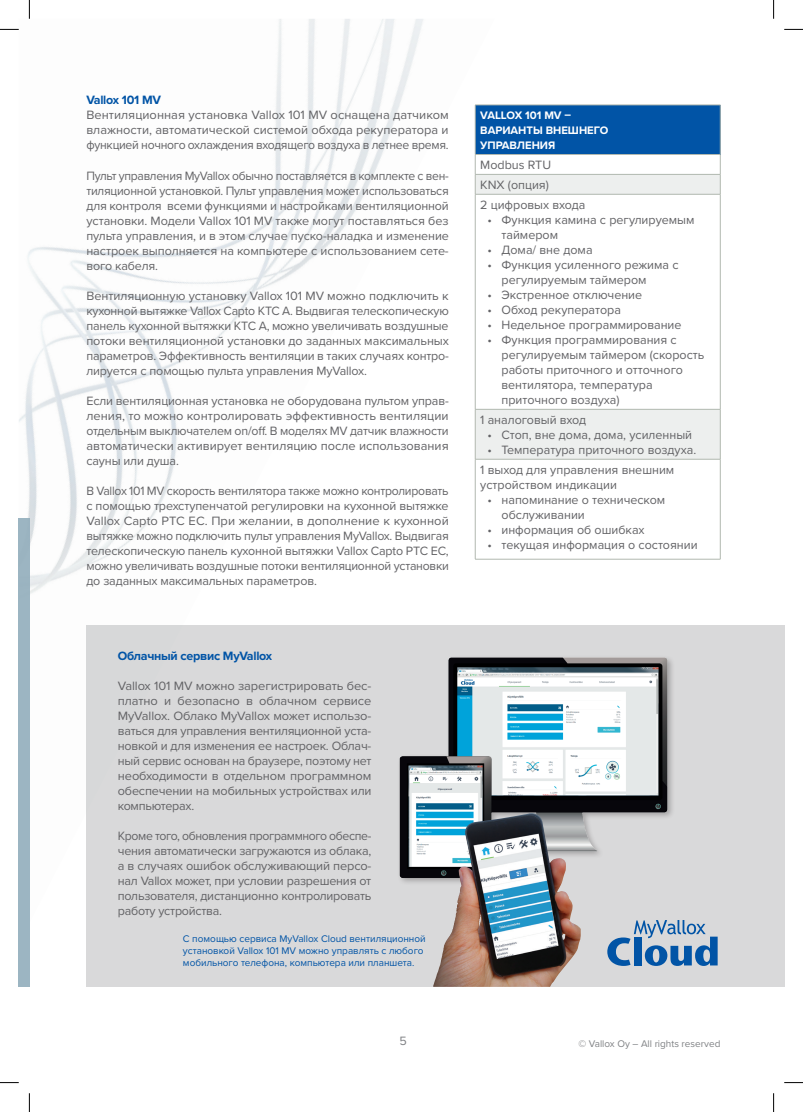
<style>
.page{position:relative;width:803px;height:1112px;background:#fff}
.page>*{position:absolute;margin:0;border:0;box-sizing:border-box;transform-origin:0 0}
.t1{font:12.5px/15px "Proxima Nova";color:#636366;text-align:justify}
.t2{font:700 12.5px "Proxima Nova";letter-spacing:-.02em;color:#0154a6}
.t3{font:12.5px "Proxima Nova";color:#808285}
.t4{font:700 11.25px/15px "Proxima Nova";color:#fff}
.t5{font:10px/12px "Proxima Nova";color:#0154a6}
.t6{font:10px "Proxima Nova";color:#808285}
</style>
<div class="page">
<img style="left:19px;top:19px;width:476px;height:924px">
<div style="left:19px;top:518px;width:10px;height:468px;background:#9cb5c2"></div>
<div style="left:86px;top:625px;width:698px;height:361px;background:#d9d9da"></div>
<div style="left:475px;top:105px;width:245px;height:49px;background:#0154a6"></div>
<svg style="left:476px;top:155px;width:244px;height:404px"></svg>
<svg style="left:476px;top:175px;width:244px;height:284px"></svg>
<hr style="left:475px;top:105px;width:245px;height:1px;background:#b1b8af">
<hr style="left:475px;top:105px;width:1px;height:49px;background:#b1b8af">
<hr style="left:720px;top:105px;width:1px;height:49px;background:#b1b8af">
<hr style="left:475px;top:154px;width:245px;height:1px;background:#b1b8af">
<hr style="left:475px;top:174px;width:245px;height:1px;background:#b1b8af">
<svg style="left:475px;top:155px;width:1px;height:39px"></svg>
<svg style="left:720px;top:155px;width:1px;height:39px"></svg>
<hr style="left:475px;top:194px;width:245px;height:1px;background:#b1b8af">
<hr style="left:475px;top:194px;width:1px;height:215px;background:#b1b8af">
<hr style="left:720px;top:194px;width:1px;height:215px;background:#b1b8af">
<hr style="left:475px;top:409px;width:245px;height:1px;background:#b1b8af">
<hr style="left:475px;top:409px;width:1px;height:50px;background:#b1b8af">
<hr style="left:720px;top:409px;width:1px;height:50px;background:#b1b8af">
<hr style="left:475px;top:459px;width:245px;height:1px;background:#b1b8af">
<hr style="left:475px;top:459px;width:1px;height:100px;background:#b1b8af">
<hr style="left:720px;top:459px;width:1px;height:100px;background:#b1b8af">
<hr style="left:475px;top:559px;width:245px;height:1px;background:#b1b8af">
<img style="left:399px;top:657px;width:274px;height:226px">
<img style="left:433px;top:813px;width:148px;height:173px">
<svg style="left:607px;top:920px;width:111px;height:45px"></svg>
<svg style="left:0;top:29px;width:19px;height:1px"></svg>
<svg style="left:784px;top:29px;width:19px;height:1px"></svg>
<svg style="left:0;top:1082px;width:19px;height:1px"></svg>
<svg style="left:784px;top:1082px;width:19px;height:1px"></svg>
<svg style="left:29px;top:0;width:1px;height:19px"></svg>
<svg style="left:29px;top:1093px;width:1px;height:18px"></svg>
<svg style="left:773px;top:0;width:1px;height:19px"></svg>
<svg style="left:773px;top:1093px;width:1px;height:18px"></svg>
<p class="t2" style="left:86px;top:93px;width:76px">Vallox 101 MV</p>
<p class="t1" style="left:86px;top:108px;width:364px">Вентиляционная установка Vallox 101 MV оснащена датчиком влажности, автоматической системой обхода рекуператора и функцией ночного охлаждения входящего воздуха в летнее время.</p>
<p class="t1" style="left:86px;top:168px;width:364px">Пульт управления MyVallox обычно поставляется в комплекте с вен&shy;тиляционной установкой. Пульт управления может использоваться для контроля всеми функциями и настройками вентиляционной установки. Модели Vallox 101 MV также могут поставляться без пульта управления, и в этом случае пуско-наладка и изменение настроек выполняется на компьютере с использованием сете&shy;вого кабеля.</p>
<p class="t1" style="left:86px;top:288px;width:364px">Вентиляционную установку Vallox 101 MV можно подключить к кухонной вытяжке Vallox Capto KTC A. Выдвигая телескопическую панель кухонной вытяжки KTC A, можно увеличивать воздушные потоки вентиляционной установки до заданных максимальных параметров. Эффективность вентиляции в таких случаях контро&shy;лируется с помощью пульта управления MyVallox.</p>
<p class="t1" style="left:86px;top:393px;width:364px">Если вентиляционная установка не оборудована пультом управ&shy;ления, то можно контролировать эффективность вентиляции отдельным выключателем on/off. В моделях MV датчик влажности автоматически активирует вентиляцию после использования сауны или душа.</p>
<p class="t1" style="left:86px;top:483px;width:364px">В Vallox 101 MV скорость вентилятора также можно контролировать с помощью трехступенчатой регулировки на кухонной вытяжке Vallox Capto PTC EC. При желании, в дополнение к кухонной вытяжке можно подключить пульт управления MyVallox. Выдвигая телескопическую панель кухонной вытяжки Vallox Capto PTC EC, можно увеличивать воздушные потоки вентиляционной установки до заданных максимальных параметров.</p>
<p class="t2" style="left:118px;top:648px;width:156px">Облачный сервис MyVallox</p>
<p class="t1" style="left:118px;top:678px;width:255px">Vallox 101 MV можно зарегистрировать бес&shy;платно и безопасно в облачном сервисе MyVallox. Облако MyVallox может использо&shy;ваться для управления вентиляционной уста&shy;новкой и для изменения ее настроек. Облач&shy;ный сервис основан на браузере, поэтому нет необходимости в отдельном программном обеспечении на мобильных устройствах или компьютерах.</p>
<p class="t1" style="left:118px;top:828px;width:255px">Кроме того, обновления программного обеспе&shy;чения автоматически загружаются из облака, а в случаях ошибок обслуживающий персо&shy;нал Vallox может, при условии разрешения от пользователя, дистанционно контролировать работу устройства.</p>
<p class="t5" style="left:183px;top:932px;width:244px">С помощью сервиса MyVallox Cloud вентиляционной установкой Vallox 101 MV можно управлять с любого мобильного телефона, компьютера или планшета.</p>
<p class="t4" style="left:480px;top:109px;width:130px">VALLOX 101 MV –<br>ВАРИАНТЫ ВНЕШНЕГО<br>УПРАВЛЕНИЯ</p>
<p class="t1" style="left:480px;top:155px;width:107px;line-height:19.9px;text-align:left">Modbus RTU<br>KNX (опция)<br>2 цифровых входа</p>
<p class="t1" style="left:501px;top:213px;width:195px;text-indent:-14px">• Функция камина с регулируемым таймером</p>
<p class="t1" style="left:487px;top:243px;width:107px">• Дома/ вне дома</p>
<p class="t1" style="left:501px;top:258px;width:179px;text-indent:-14px">• Функция усиленного режима с регулируемым таймером</p>
<p class="t1" style="left:487px;top:288px;width:156px">• Экстренное отключение</p>
<p class="t1" style="left:487px;top:303px;width:135px">• Обход рекуператора</p>
<p class="t1" style="left:487px;top:318px;width:196px">• Недельное программирование</p>
<p class="t1" style="left:501px;top:333px;width:204px;text-align:left;text-indent:-14px">• Функция программирования с регулируемым таймером (скорость работы приточного и отточного вентилятора, температура приточного воздуха)</p>
<p class="t1" style="left:480px;top:412px;width:108px">1 аналоговый вход</p>
<p class="t1" style="left:487px;top:427px;width:206px">• Стоп, вне дома, дома, усиленный</p>
<p class="t1" style="left:480px;top:440px;width:218px;line-height:19.9px;text-indent:7px">• Температура приточного воздуха.<br>1 выход для управления внешним</p>
<p class="t1" style="left:480px;top:477px;width:138px">устройством индикации</p>
<p class="t1" style="left:501px;top:492px;width:165px;text-indent:-14px">• напоминание о техническом обслуживании</p>
<p class="t1" style="left:487px;top:522px;width:159px">• информация об ошибках</p>
<p class="t1" style="left:487px;top:537px;width:212px">• текущая информация о состоянии</p>
<p class="t3" style="left:400px;top:1033px;width:9px">5</p>
<p class="t6" style="left:578px;top:1037px;width:143px">© Vallox Oy – All rights reserved</p>
</div>
